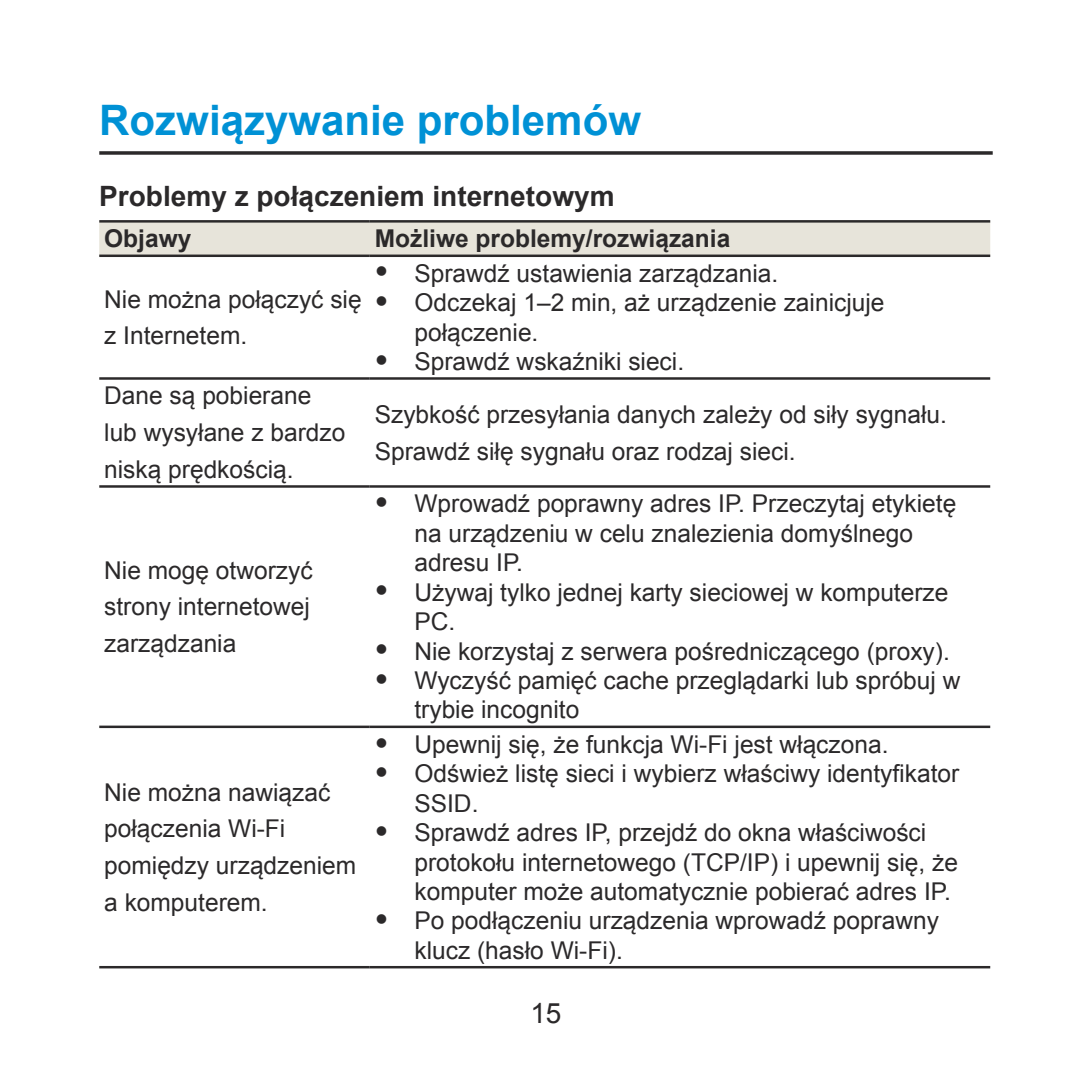
<style>
.page{position:relative;width:1092px;height:1092px;background:#fff}
.page>*{position:absolute;margin:0;border:0;box-sizing:border-box;transform-origin:0 0}
.t1{font:700 42px "Arial";color:#0091d5}
.t2{font:700 28px "Arial";color:#2b292a}
.t3{font:28px "Arial";color:#2b292a}
.t4{font:24.5px/29.4px "Arial";color:#2b292a}
.t5{font:700 24.5px "Arial";color:#2b292a}
</style>
<div class="page">
<svg style="left:99px;top:151px;width:893px;height:4px"></svg>
<div style="left:99px;top:222px;width:891px;height:32px;background:#e7e4da"></div>
<hr style="left:99px;top:220px;width:271px;height:2px;background:#2b292a">
<hr style="left:370px;top:220px;width:620px;height:2px;background:#2b292a">
<hr style="left:99px;top:254px;width:271px;height:3px;background:#2b292a">
<hr style="left:370px;top:254px;width:620px;height:3px;background:#2b292a">
<hr style="left:99px;top:377px;width:271px;height:2px;background:#2b292a">
<hr style="left:370px;top:377px;width:620px;height:2px;background:#2b292a">
<hr style="left:99px;top:485px;width:271px;height:2px;background:#2b292a">
<hr style="left:370px;top:485px;width:620px;height:2px;background:#2b292a">
<hr style="left:99px;top:725px;width:271px;height:3px;background:#2b292a">
<hr style="left:370px;top:725px;width:620px;height:3px;background:#2b292a">
<hr style="left:99px;top:965px;width:271px;height:3px;background:#2b292a">
<hr style="left:370px;top:965px;width:620px;height:3px;background:#2b292a">
<h1 class="t1" style="left:99px;top:93px;width:543px">Rozwiązywanie problemów</h1>
<p class="t2" style="left:99px;top:178px;width:517px">Problemy z połączeniem internetowym</p>
<p class="t5" style="left:104px;top:222px;width:89px">Objawy</p>
<p class="t5" style="left:375px;top:222px;width:357px">Możliwe problemy/rozwiązania</p>
<p class="t4" style="left:104px;top:281px;width:259px;line-height:36.8px">Nie można połączyć się z Internetem.</p>
<p class="t4" style="left:414px;top:259px;width:471px">Sprawdź ustawienia zarządzania.<br>Odczekaj 1–2 min, aż urządzenie zainicjuje połączenie.<br>Sprawdź wskaźniki sieci.</p>
<p class="t4" style="left:104px;top:378px;width:243px;line-height:36.8px">Dane są pobierane lub wysyłane z bardzo niską prędkością.</p>
<p class="t4" style="left:104px;top:552px;width:210px;line-height:36.8px;text-align:justify">Nie mogę otworzyć strony internetowej zarządzania</p>
<p class="t4" style="left:104px;top:773px;width:253px;line-height:36.8px">Nie można nawiązać połączenia Wi-Fi pomiędzy urządzeniem a komputerem.</p>
<p class="t4" style="left:375px;top:396px;width:573px;line-height:36.8px">Szybkość przesyłania danych zależy od siły sygnału.<br>Sprawdź siłę sygnału oraz rodzaj sieci.</p>
<p class="t4" style="left:414px;top:489px;width:547px">Wprowadź poprawny adres IP. Przeczytaj etykietę na urządzeniu w celu znalezienia domyślnego adresu IP.<br>Używaj tylko jednej karty sieciowej w komputerze PC.<br>Nie korzystaj z serwera pośredniczącego (proxy).<br>Wyczyść pamięć cache przeglądarki lub spróbuj w trybie incognito</p>
<p class="t4" style="left:414px;top:729px;width:546px">Upewnij się, że funkcja Wi-Fi jest włączona.<br>Odśwież listę sieci i wybierz właściwy identyfikator SSID.<br>Sprawdź adres IP, przejdź do okna właściwości protokołu internetowego (TCP/IP) i upewnij się, że komputer może automatycznie pobierać adres IP.<br>Po podłączeniu urządzenia wprowadź poprawny klucz (hasło Wi-Fi).</p>
<p class="t3" style="left:530px;top:997px;width:33px">15</p>
</div>
